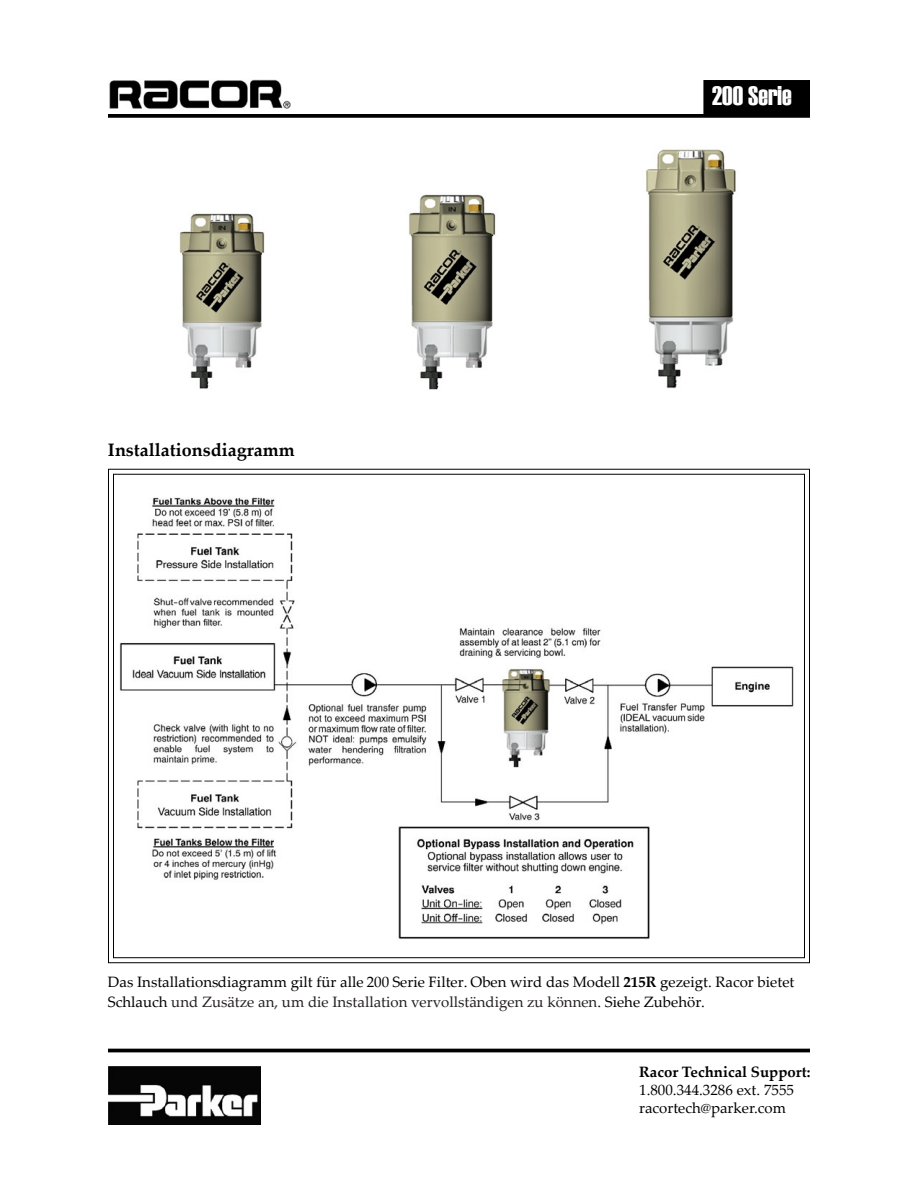
<style>
.page{position:relative;width:918px;height:1188px;background:#fff}
.page>*{position:absolute;margin:0;border:0;box-sizing:border-box;transform-origin:0 0}
.t1{font:27px "Haettenschweiler";color:#fff}
.Body_text{font:700 18px "Palatino Linotype";color:#000}
.Body_text-2{font:15px/20.2px "Palatino Linotype";color:#000}
.t2{font:15px/18px "Palatino Linotype";color:#000}
.t3{font:700 15px "Palatino Linotype";color:#000}
.s1{font-style:inherit}
.s2{font-weight:700}
.s3{color:#231f20}
</style>
<div class="page">
<img style="left:108px;top:1066px;width:152px;height:58px">
<hr style="left:108px;top:1049px;width:702px;height:3px;background:#000">
<img style="left:109px;top:79px;width:182px;height:30px">
<svg style="left:108px;top:114px;width:702px;height:4px;background:#0f0f0f"></svg>
<div style="left:704px;top:81px;width:105px;height:33px;background:#000"></div>
<div style="left:703px;top:80px;width:107px;height:34px;border:2px solid #000"></div>
<svg style="left:108px;top:468px;width:702px;height:496px"></svg>
<img style="left:646px;top:149px;width:90px;height:239px">
<img style="left:179px;top:213px;width:86px;height:176px">
<img style="left:408px;top:194px;width:88px;height:196px">
<p class="Body_text" style="left:108px;top:437px;width:188px">Installatio<span class="s1">nsd</span>iagram<span class="s1">m</span></p>
<h1 class="t1" style="left:712px;top:78px;width:81px">200 Serie</h1>
<p class="Body_text-2" style="left:108px;top:971px;width:688px">Das <span class="s1">Installation</span>s<span class="s1">diagram</span>m gilt für alle <span class="s1">200 Serie</span> Fi<span class="s1">lter.</span> Oben wird das <span class="s1">Model</span>l <span class="s2">215R</span> gezeigt<span class="s1">.</span> Racor bietet<br>Schlauc<span class="s1">h</span> <span class="s3">und Zusätze an, um die Installation vervollständigen zu können</span><span class="s1">. S</span>i<span class="s1">e</span>h<span class="s1">e</span> Zubehör<span class="s1">.</span></p>
<p class="t3" style="left:639px;top:1061px;width:173px">Racor Technical Support:</p>
<p class="t2" style="left:639px;top:1080px;width:156px">1.800.344.3286 ext. 7555 racortech@parker.com</p>
</div>
